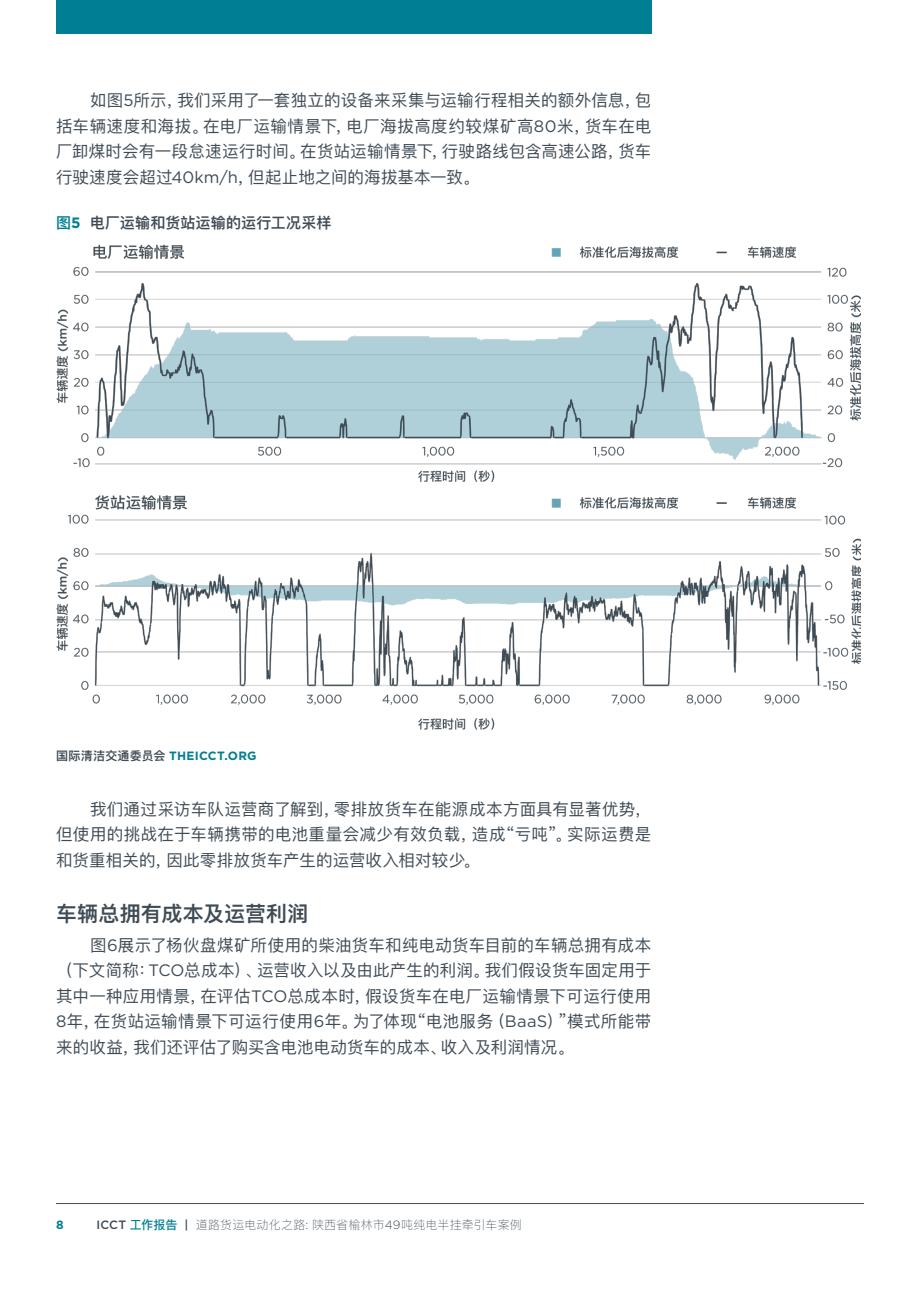
<style>
.page{position:relative;width:920px;height:1290px;background:#fff}
.page>*{position:absolute;margin:0;border:0;box-sizing:border-box;transform-origin:0 0}
.Heading_2{font:600 21px "Ping Fang SC";letter-spacing:.01em;color:#3f4b55}
.中文正文{font:16.5px/25.5px "Ping Fang SC";letter-spacing:.01em;color:#3f4b55;text-align:justify}
.Figure___Table_number{font:600 15px "Ping Fang SC";letter-spacing:.015em;color:#3f4b55}
.t1{font:100 12px "Ping Fang SC";letter-spacing:.01em;color:#3f4b55}
.Figure_credit{font:700 12px "Gotham";letter-spacing:.02em;color:#007e94}
.s1{font-family:"Gotham"}
.s2{color:#007e94}
.s3{font-family:"Gotham";font-weight:700;color:#007e94}
.s4{font-family:"Ping Fang SC";font-weight:600;color:#3f4b55}
.s5{font-family:"Gotham";font-weight:500}
.s6{font-weight:500;color:#007e94}
.s7{font-family:"Gotham";font-weight:300}
</style>
<div class="page">
<hr style="left:56px;top:1203px;width:808px;height:1px;background:#3f4b55">
<div style="left:56px;top:0;width:595px;height:34px;background:#007e94"></div>
<img style="left:56px;top:245px;width:805px;height:485px">
<p class="中文正文" style="left:56px;top:87px;width:597px;text-indent:34px">如图<span class="s1">5</span>所示，我们采用了一套独立的设备来采集与运输行程相关的额外信息，包括车辆速度和海拔。在电厂运输情景下，电厂海拔高度约较煤矿高<span class="s1">80</span>米，货车在电厂卸煤时会有一段怠速运行时间。在货站运输情景下，行驶路线包含高速公路，货车行驶速度会超过<span class="s1">40km/h</span>，但起止地之间的海拔基本一致。</p>
<p class="Figure___Table_number" style="left:56px;top:213px;width:277px"><span class="s2">图</span><span class="s3">5</span> 电厂运输和货站运输的运行工况采样</p>
<p class="Figure_credit" style="left:56px;top:747px;width:202px"><span class="s4">国际清洁交通委员会</span> THEICCT.ORG</p>
<p class="中文正文" style="left:56px;top:796px;width:597px;text-indent:34px">我们通过采访车队运营商了解到，零排放货车在能源成本方面具有显著优势，但使用的挑战在于车辆携带的电池重量会减少有效负载，造成“亏吨”。实际运费是和货重相关的，因此零排放货车产生的运营收入相对较少。</p>
<p class="Heading_2" style="left:56px;top:900px;width:254px">车辆总拥有成本及运营利润</p>
<p class="中文正文" style="left:56px;top:932px;width:597px;text-indent:34px">图<span class="s1">6</span>展示了杨伙盘煤矿所使用的柴油货车和纯电动货车目前的车辆总拥有成本（下文简称：<span class="s1">TCO</span>总成本）、运营收入以及由此产生的利润。我们假设货车固定用于其中一种应用情景，在评估<span class="s1">TCO</span>总成本时，假设货车在电厂运输情景下可运行使用<span class="s1">8</span>年，在货站运输情景下可运行使用<span class="s1">6</span>年。为了体现“电池服务（<span class="s1">BaaS</span>）”模式所能带来的收益，我们还评估了购买含电池电动货车的成本、收入及利润情况。</p>
<p class="Figure_credit" style="left:56px;top:1217px;width:9px">8</p>
<p class="t1" style="left:96px;top:1218px;width:427px"><span class="s5">ICCT</span> <span class="s6">工作报告</span> <span class="s5">|</span> 道路货运电动化之路<span class="s7">:</span> 陕西省榆林市<span class="s7">49</span>吨纯电半挂牵引车案例</p>
</div>
